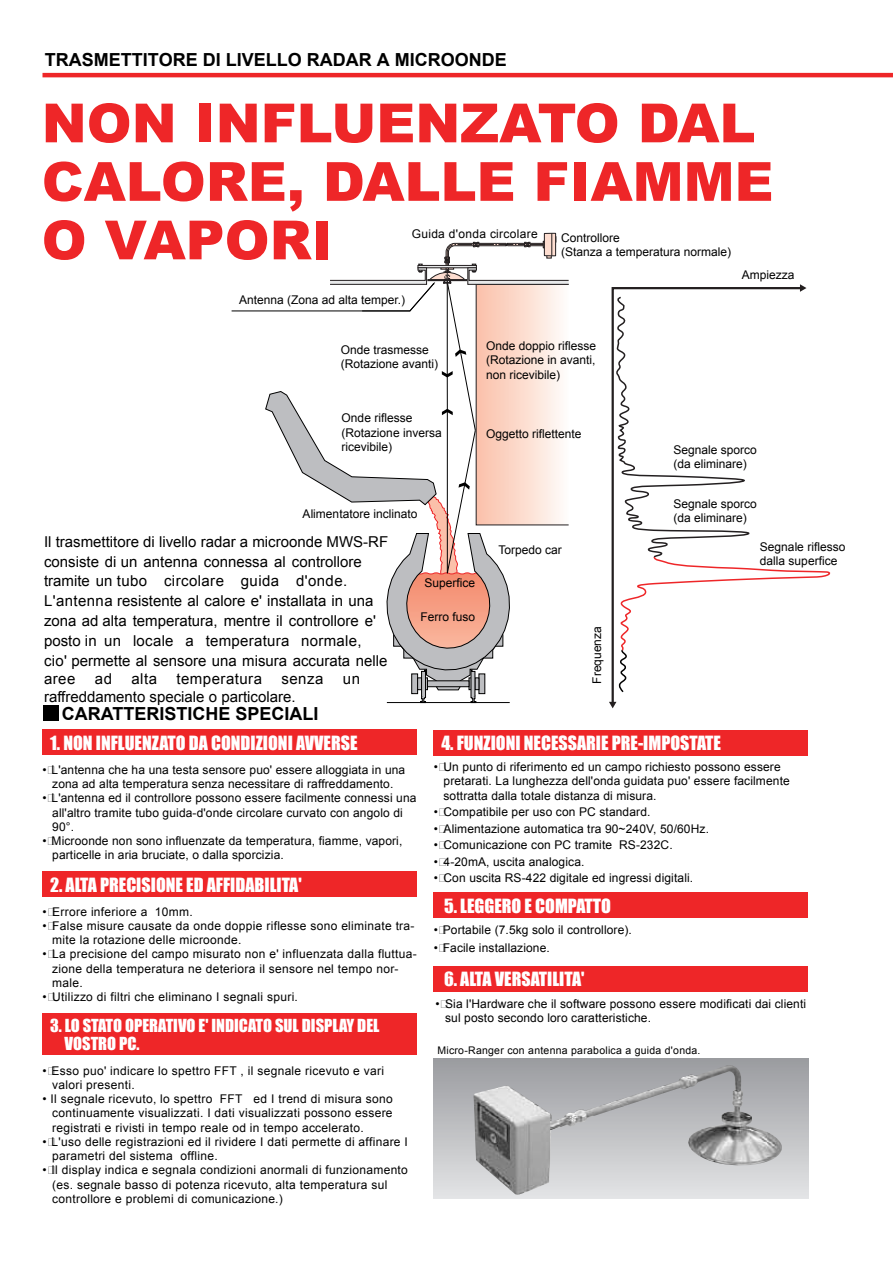
<style>
.page{position:relative;width:893px;height:1263px;background:#fff}
.page>*{position:absolute;margin:0;border:0;box-sizing:border-box;transform-origin:0 0}
.t1{font:900 54px/58.5px "Arial";color:#ee2628}
.t2{font:18px "Impact";color:#fff}
.t3{font:700 18px "Arial";color:#000}
.t4{font:700 18px "Arial";color:#000}
.t5{font:16.5px/18px "Impact";color:#fff}
.t6{font:15px/20px "Arial";color:#000}
.t7{font:15px "Arial";letter-spacing:.03em;color:#000}
.t8{font:12px/14.2px "Arial";letter-spacing:.01em;color:#000}
.t9{font:10.5px "Arial";letter-spacing:.025em;color:#000}
.s1{font-style:inherit}
</style>
<div class="page">
<div style="left:433px;top:1059px;width:375px;height:140px;background:linear-gradient(to bottom,#9a9ca0,#e3e4e6)"></div>
<img style="left:474px;top:1064px;width:315px;height:131px">
<hr style="left:43px;top:73px;width:850px;height:4px;background:#ee2628">
<svg style="left:610px;top:287px;width:7px;height:416px"></svg>
<svg style="left:609px;top:702px;width:7px;height:6px"></svg>
<div style="left:43px;top:730px;width:374px;height:25px;background:#ee2628"></div>
<div style="left:43px;top:872px;width:374px;height:25px;background:#ee2628"></div>
<div style="left:43px;top:1013px;width:374px;height:42px;background:#ee2628"></div>
<div style="left:434px;top:892px;width:374px;height:25px;background:#ee2628"></div>
<div style="left:434px;top:966px;width:374px;height:25px;background:#ee2628"></div>
<div style="left:434px;top:730px;width:374px;height:25px;background:#ee2628"></div>
<svg style="left:615px;top:284px;width:216px;height:410px"></svg>
<div style="left:43px;top:706px;width:16px;height:15px;background:#000"></div>
<svg style="left:231px;top:233px;width:338px;height:470px"></svg>
<h2 class="t3" style="left:45px;top:47px;width:464px">TRASMETTITORE DI LIVELLO RADAR A MICROONDE</h2>
<h1 class="t1" style="left:42px;top:92px;width:733px">NON INFLUENZATO DAL<br>CALORE, DALLE FIAMME<br>O VAPORI</h1>
<p class="t8" style="left:412px;top:227px;width:127px">Guida d'onda circolare</p>
<p class="t8" style="left:561px;top:230px;width:172px">Controllore<br>(Stanza a temperatura normale)</p>
<p class="t8" style="left:239px;top:293px;width:168px">Antenna (Zona ad alta temper.)</p>
<p class="t8" style="left:341px;top:343px;width:99px">Onde trasmesse (Rotazione avanti)</p>
<p class="t8" style="left:342px;top:411px;width:102px">Onde riflesse (Rotazione inversa ricevibile)</p>
<p class="t8" style="left:303px;top:507px;width:116px">Alimentatore inclinato</p>
<p class="t8" style="left:486px;top:339px;width:112px;text-align:justify">Onde doppio riflesse (Rotazione in avanti, non ricevibile)</p>
<p class="t8" style="left:486px;top:426px;width:97px">Oggetto riflettente</p>
<p class="t8" style="left:742px;top:267px;width:54px">Ampiezza</p>
<p class="t8" style="left:673px;top:442px;width:85px">Segnale sporco (da eliminare)</p>
<p class="t8" style="left:673px;top:497px;width:85px">Segnale sporco (da eliminare)</p>
<p class="t6" style="left:44px;top:531px;width:346px"><span class="s1">Il trasmettitore di livello radar a microonde</span> MWS-RF <span class="s1">c</span>onsiste di un antenna connessa al controllore tramite un tubo circolare guida d'onde.<br>L'antenna resistente al calore e' installata in una zona ad alta temperatura, mentre il controllore e' posto in un locale a temperatura normale, cio' permette al sensore una misura accurata nelle</p>
<p class="t6" style="left:44px;top:669px;width:33px">aree</p>
<p class="t6" style="left:95px;top:669px;width:19px">ad</p>
<p class="t6" style="left:131px;top:669px;width:27px">alta</p>
<p class="t7" style="left:176px;top:669px;width:87px">temperatura</p>
<p class="t6" style="left:282px;top:669px;width:43px">senza</p>
<p class="t6" style="left:343px;top:669px;width:19px">un</p>
<p class="t6" style="left:44px;top:687px;width:253px">raffreddamento speciale o particolare.</p>
<p class="t8" style="left:760px;top:539px;width:87px">Segnale riflesso dalla superfice</p>
<p class="t8" style="left:498px;top:542px;width:65px">Torpedo car</p>
<p class="t8" style="left:425px;top:576px;width:52px">Superfice</p>
<p class="t8" style="left:420px;top:610px;width:56px">Ferro fuso</p>
<p class="t8" style="left:590px;top:684px;width:59px;rotate:-90deg">Frequenza</p>
<h2 class="t4" style="left:62px;top:702px;width:258px">CARATTERISTICHE SPECIALI</h2>
<h2 class="t2" style="left:50px;top:729px;width:309px">1. NON INFLUENZATO DA CONDIZIONI AVVERSE</h2>
<p class="t8" style="left:43px;top:763px;width:364px;text-align:center">• L'antenna che ha una testa sensore puo' essere alloggiata in una zona ad alta temperatura senza necessitare di raffreddamento.</p>
<p class="t8" style="left:52px;top:791px;width:366px;text-indent:-10px">• L'antenna ed il controllore possono essere facilmente connessi una all'altro tramite tubo guida-d'onde circolare curvato con angolo di<br>90°.</p>
<p class="t8" style="left:52px;top:834px;width:352px;text-indent:-10px">• Microonde non sono influenzate da temperatura, fiamme, vapori, particelle in aria bruciate, o dalla sporcizia.</p>
<h2 class="t2" style="left:50px;top:871px;width:253px">2. ALTA PRECISIONE ED AFFIDABILITA'</h2>
<p class="t8" style="left:43px;top:904px;width:152px">• Errore inferiore a 10mm.</p>
<p class="t8" style="left:52px;top:918px;width:364px;text-indent:-10px">• False misure causate da onde doppie riflesse sono eliminate tra&shy;mite la rotazione delle microonde.</p>
<p class="t8" style="left:52px;top:947px;width:366px;text-indent:-10px">• La precisione del campo misurato non e' influenzata dalla fluttua&shy;zione della temperatura ne deteriora il sensore nel tempo nor&shy;male.</p>
<p class="t8" style="left:43px;top:990px;width:257px">• Utilizzo di filtri che eliminano I segnali spuri.</p>
<h3 class="t5" style="left:65px;top:1016px;width:317px;text-indent:-15px">3. LO STATO OPERATIVO E' INDICATO SUL DISPLAY DEL<br>VOSTRO PC.</h3>
<p class="t8" style="left:52px;top:1063px;width:333px;text-indent:-10px">• Esso puo' indicare lo spettro FFT , il segnale ricevuto e vari valori presenti.</p>
<p class="t8" style="left:52px;top:1092px;width:342px;text-align:justify;text-indent:-10px">• Il segnale ricevuto, lo spettro FFT ed I trend di misura sono continuamente visualizzati. I dati visualizzati possono essere registrati e rivisti in tempo reale od in tempo accelerato.</p>
<p class="t8" style="left:52px;top:1135px;width:357px;text-indent:-10px">• L'uso delle registrazioni ed il rividere I dati permette di affinare I parametri del sistema offline.</p>
<p class="t8" style="left:52px;top:1163px;width:357px;text-indent:-10px">• Il display indica e segnala condizioni anormali di funzionamento (es. segnale basso di potenza ricevuto, alta temperatura sul controllore e problemi di comunicazione.)</p>
<h2 class="t2" style="left:441px;top:729px;width:281px">4. FUNZIONI NECESSARIE PRE-IMPOSTATE</h2>
<p class="t8" style="left:444px;top:760px;width:348px;text-indent:-10px">• Un punto di riferimento ed un campo richiesto possono essere pretarati. La lunghezza dell'onda guidata puo' essere facilmente sottratta dalla totale distanza di misura.</p>
<p class="t8" style="left:434px;top:805px;width:218px">• Compatibile per uso con PC standard.</p>
<p class="t8" style="left:434px;top:821px;width:277px">• Alimentazione automatica tra 90~240V, 50/60Hz.</p>
<p class="t8" style="left:434px;top:838px;width:240px">• Comunicazione con PC tramite RS-232C.</p>
<p class="t8" style="left:434px;top:854px;width:152px">• 4-20mA, uscita analogica.</p>
<p class="t8" style="left:434px;top:871px;width:261px">• Con uscita RS-422 digitale ed ingressi digitali.</p>
<h2 class="t2" style="left:444px;top:891px;width:169px">5. LEGGERO E COMPATTO</h2>
<p class="t8" style="left:434px;top:923px;width:200px">• Portabile (7.5kg solo il controllore).</p>
<p class="t8" style="left:434px;top:941px;width:118px">• Facile installazione.</p>
<h2 class="t2" style="left:444px;top:965px;width:142px">6. ALTA VERSATILITA'</h2>
<p class="t8" style="left:445px;top:996px;width:363px;text-indent:-10px">• Sia l'Hardware che il software possono essere modificati dai clienti sul posto secondo loro caratteristiche.</p>
<p class="t9" style="left:437px;top:1043px;width:265px">Micro-Ranger con antenna parabolica a guida d'onda.</p>
</div>
